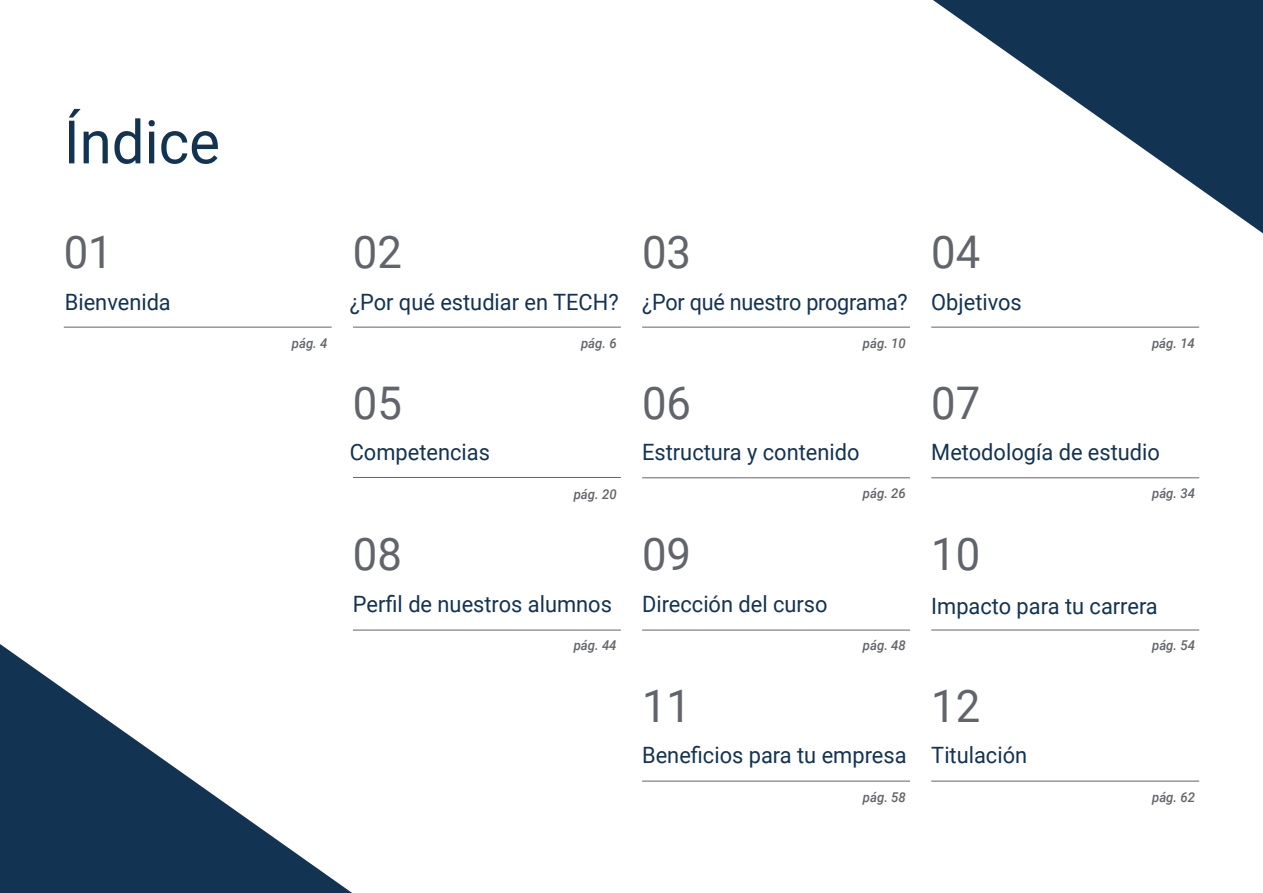
<style>
.page{position:relative;width:1263px;height:893px;background:#fff}
.page>*{position:absolute;margin:0;border:0;box-sizing:border-box;transform-origin:0 0}
.t1{font:60px "Roboto";color:#123352}
.t2{font:45px "Roboto";color:#61646a}
.t3{font:22.5px "Roboto";color:#123352}
.t4{font:22.5px "Roboto";color:#123352;scale:.96 1}
.t5{font:italic 500 13.5px "Roboto";color:#61646a}
</style>
<div class="page">
<hr style="left:64px;top:327px;width:268px;height:1px;background:#61646a">
<hr style="left:642px;top:477px;width:268px;height:1px;background:#61646a">
<hr style="left:642px;top:630px;width:268px;height:1px;background:#61646a">
<hr style="left:353px;top:327px;width:268px;height:1px;background:#61646a">
<hr style="left:353px;top:477px;width:268px;height:1px;background:#61646a">
<hr style="left:931px;top:477px;width:268px;height:1px;background:#61646a">
<hr style="left:931px;top:630px;width:268px;height:1px;background:#61646a">
<hr style="left:642px;top:781px;width:268px;height:1px;background:#61646a">
<hr style="left:931px;top:781px;width:268px;height:1px;background:#61646a">
<hr style="left:642px;top:327px;width:268px;height:1px;background:#61646a">
<hr style="left:353px;top:630px;width:268px;height:1px;background:#61646a">
<hr style="left:931px;top:327px;width:268px;height:1px;background:#61646a">
<svg style="left:0;top:644px;width:352px;height:249px"></svg>
<svg style="left:933px;top:0;width:330px;height:233px"></svg>
<h1 class="t1" style="left:64px;top:100px;width:158px">Índice</h1>
<h2 class="t2" style="left:64px;top:221px;width:51px">01</h2>
<h2 class="t2" style="left:353px;top:221px;width:51px">02</h2>
<h2 class="t2" style="left:642px;top:221px;width:51px">03</h2>
<h2 class="t2" style="left:931px;top:221px;width:51px">04</h2>
<p class="t3" style="left:65px;top:287px;width:108px">Bienvenida</p>
<p class="t3" style="left:931px;top:287px;width:92px">Objetivos</p>
<p class="t4" style="left:642px;top:287px;width:278px">¿Por qué nuestro programa?</p>
<p class="t3" style="left:350px;top:287px;width:270px">¿Por qué estudiar en TECH?</p>
<p class="t5" style="left:292px;top:334px;width:37px">pág. 4</p>
<h2 class="t2" style="left:353px;top:371px;width:51px">05</h2>
<p class="t5" style="left:581px;top:334px;width:37px">pág. 6</p>
<h2 class="t2" style="left:642px;top:371px;width:51px">06</h2>
<p class="t5" style="left:863px;top:334px;width:44px">pág. 10</p>
<h2 class="t2" style="left:931px;top:371px;width:51px">07</h2>
<p class="t5" style="left:1152px;top:334px;width:44px">pág. 14</p>
<p class="t3" style="left:350px;top:436px;width:142px">Competencias</p>
<p class="t3" style="left:642px;top:436px;width:219px">Estructura y contenido</p>
<p class="t3" style="left:931px;top:436px;width:230px">Metodología de estudio</p>
<h2 class="t2" style="left:353px;top:522px;width:51px">08</h2>
<p class="t5" style="left:863px;top:484px;width:44px">pág. 26</p>
<p class="t5" style="left:574px;top:484px;width:44px">pág. 20</p>
<p class="t5" style="left:1152px;top:484px;width:44px">pág. 34</p>
<h2 class="t2" style="left:642px;top:522px;width:51px">09</h2>
<h2 class="t2" style="left:931px;top:522px;width:51px">10</h2>
<p class="t3" style="left:353px;top:588px;width:261px">Perfil de nuestros alumnos</p>
<p class="t5" style="left:574px;top:636px;width:44px">pág. 44</p>
<p class="t3" style="left:642px;top:588px;width:187px">Dirección del curso</p>
<p class="t5" style="left:863px;top:636px;width:44px">pág. 48</p>
<p class="t3" style="left:931px;top:590px;width:228px">Impacto para tu carrera</p>
<p class="t5" style="left:1152px;top:636px;width:44px">pág. 54</p>
<h2 class="t2" style="left:642px;top:674px;width:51px">11</h2>
<h2 class="t2" style="left:931px;top:674px;width:51px">12</h2>
<p class="t3" style="left:642px;top:739px;width:387px">Beneficios para tu empresa Titulación</p>
<p class="t5" style="left:863px;top:788px;width:44px">pág. 58</p>
<p class="t5" style="left:1152px;top:788px;width:44px">pág. 62</p>
</div>
